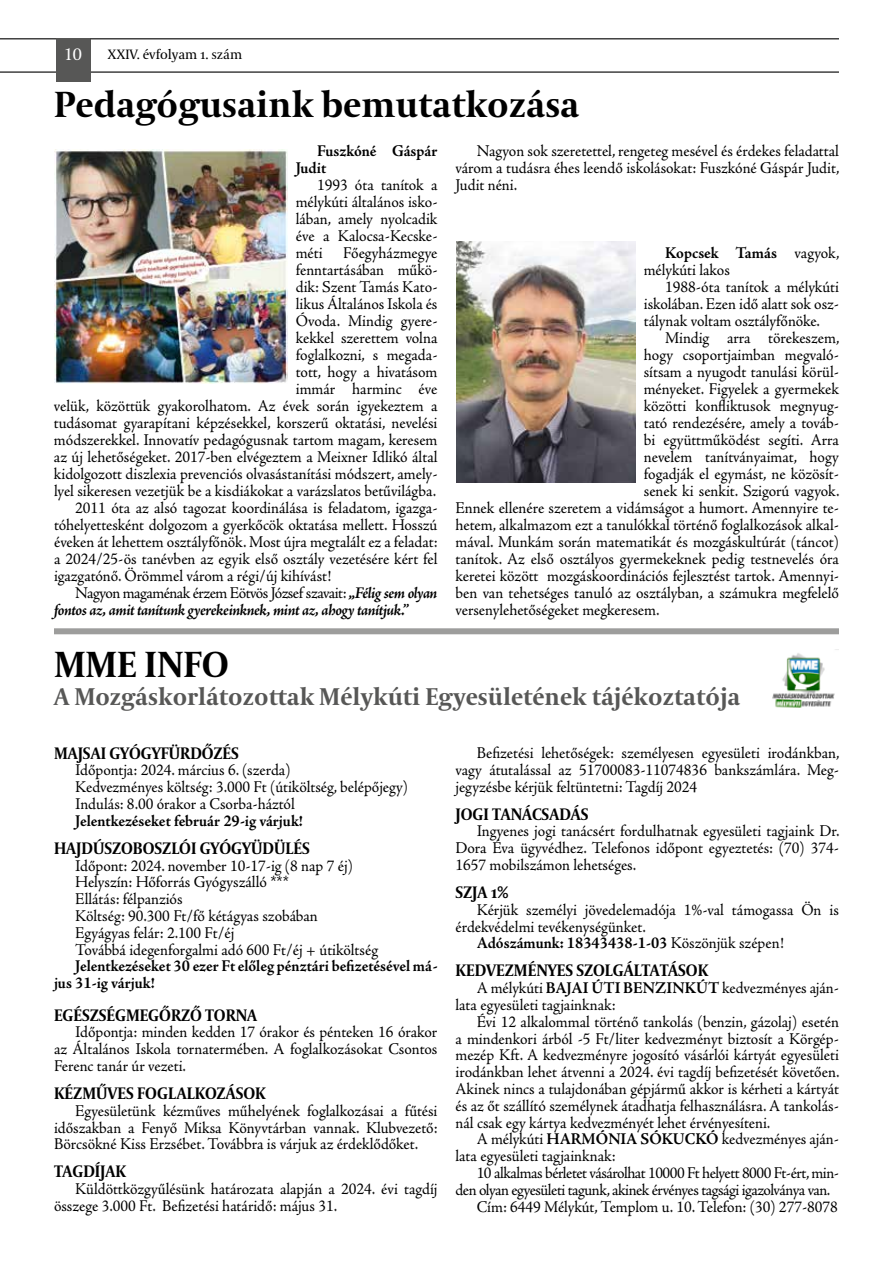
<style>
.page{position:relative;width:893px;height:1263px;background:#fff}
.page>*{position:absolute;margin:0;border:0;box-sizing:border-box;transform-origin:0 0}
.t1{font:700 36px "Coranto 2";color:#000}
.t2{font:700 24px "Coranto 2";color:#575756}
.t3{font:16.5px/16.8px "Adobe Jenson Pro";color:#000;text-align:justify;scale:.95 1}
.t4{font:16.5px "Adobe Jenson Pro";letter-spacing:-.03em;color:#000;scale:.95 1}
.t5{font:700 16.5px/16.8px "Adobe Jenson Pro";letter-spacing:-.005em;color:#000;scale:.95 1}
.t6{font:700 16.5px "Coranto 2";color:#000;scale:.95 1}
.t7{font:italic 700 16.5px "Adobe Jenson Pro";letter-spacing:-.035em;color:#000;scale:.95 1}
.t8{font:16.5px "Coranto 2";color:#fff}
.t9{font:13.5px "Coranto 2";color:#000}
.s1{font-weight:700;font-style:italic}
.s2{font-weight:700}
.s3{font-weight:400}
</style>
<div class="page">
<hr style="left:0;top:72px;width:839px;height:1px;background:#000">
<div style="left:56px;top:38px;width:35px;height:44px;background:#575756"></div>
<hr style="left:91px;top:38px;width:748px;height:1px;background:#000">
<hr style="left:0;top:38px;width:56px;height:1px;background:#000">
<img style="left:772px;top:649px;width:67px;height:59px">
<img style="left:54px;top:150px;width:233px;height:233px">
<img style="left:456px;top:241px;width:179px;height:241px">
<div style="left:54px;top:628px;width:785px;height:6px;background:#9d9d9c"></div>
<p class="t8" style="left:64px;top:45px;width:19px">10</p>
<p class="t9" style="left:107px;top:46px;width:136px">XXIV. évfolyam 1. szám</p>
<h1 class="t1" style="left:54px;top:82px;width:527px">Pedagógusaink bemutatkozása</h1>
<p class="t5" style="left:296px;top:143px;width:151px;text-indent:21px">Fuszkóné Gáspár<br>Judit</p>
<p class="t3" style="left:317px;top:177px;width:128px">1993 óta tanítok a</p>
<p class="t3" style="left:296px;top:194px;width:151px">mélykúti általános isko-</p>
<p class="t3" style="left:296px;top:211px;width:151px">lában, amely nyolcadik</p>
<p class="t3" style="left:296px;top:228px;width:151px">éve a Kalocsa-Kecske-</p>
<p class="t3" style="left:296px;top:245px;width:151px">méti Főegyházmegye</p>
<p class="t3" style="left:296px;top:262px;width:151px">fenntartásában műkö-</p>
<p class="t3" style="left:296px;top:279px;width:151px">dik: Szent Tamás Kato-</p>
<p class="t3" style="left:296px;top:296px;width:151px">likus Általános Iskola és</p>
<p class="t3" style="left:296px;top:313px;width:151px">Óvoda. Mindig gyere-</p>
<p class="t3" style="left:296px;top:330px;width:151px">kekkel szerettem volna</p>
<p class="t3" style="left:296px;top:347px;width:151px">foglalkozni, s megada-</p>
<p class="t3" style="left:296px;top:364px;width:151px">tott, hogy a hivatásom</p>
<p class="t3" style="left:296px;top:381px;width:151px">immár harminc éve</p>
<p class="t3" style="left:54px;top:398px;width:405px">velük, közöttük gyakorolhatom. Az évek során igyekeztem a</p>
<p class="t3" style="left:54px;top:415px;width:405px">tudásomat gyarapítani képzésekkel, korszerű oktatási, nevelési</p>
<p class="t3" style="left:54px;top:432px;width:405px">módszerekkel. Innovatív pedagógusnak tartom magam, keresem</p>
<p class="t3" style="left:54px;top:449px;width:405px">az új lehetőségeket. 2017-ben elvégeztem a Meixner Idlikó által</p>
<p class="t3" style="left:54px;top:466px;width:405px">kidolgozott diszlexia prevenciós olvasástanítási módszert, amel -</p>
<p class="t3" style="left:54px;top:483px;width:404px">lyel sikeresen vezetjük be a kisdiákokat a varázslatos betűvilágba.</p>
<p class="t3" style="left:75px;top:500px;width:383px">2011 óta az alsó tagozat koordinálása is feladatom, igazga-</p>
<p class="t3" style="left:54px;top:517px;width:405px">tóhelyettesként dolgozom a gyerkőcök oktatása mellett. Hosszú</p>
<p class="t3" style="left:54px;top:534px;width:405px">éveken át lehettem osztályfőnök. Most újra megtalált ez a feladat:</p>
<p class="t3" style="left:54px;top:551px;width:405px">a 2024/25-ös tanévben az egyik első osztály vezetésére kért fel</p>
<p class="t3" style="left:54px;top:568px;width:293px">igazgatónő. Örömmel várom a régi/új kihívást!</p>
<p class="t4" style="left:75px;top:584px;width:383px">Nagyon magaménak érzem Eötvös József szavait: <span class="s1">„Félig sem olyan</span></p>
<p class="t7" style="left:54px;top:601px;width:375px">fontos az, amit tanítunk gyerekeinknek, mint az, ahogy tanítjuk.”</p>
<p class="t3" style="left:455px;top:143px;width:406px;text-indent:21px">Nagyon sok szeretettel, rengeteg mesével és érdekes feladattal várom a tudásra éhes leendő iskolásokat: Fuszkóné Gáspár Judit, Judit néni.</p>
<p class="t3" style="left:644px;top:245px;width:207px;text-indent:21px"><span class="s2">Kopcsek Tamás</span> vagyok, mélykúti lakos</p>
<p class="t3" style="left:644px;top:279px;width:207px;text-indent:21px">1988-óta tanítok a mélykúti iskolában. Ezen idő alatt sok osz&shy;tálynak voltam osztályfőnöke.</p>
<p class="t3" style="left:665px;top:330px;width:185px">Mindig arra törekeszem,</p>
<p class="t3" style="left:644px;top:347px;width:207px">hogy csoportjaimban megvaló-</p>
<p class="t3" style="left:644px;top:364px;width:207px">sítsam a nyugodt tanulási körül-</p>
<p class="t3" style="left:644px;top:381px;width:207px">ményeket. Figyelek a gyermekek</p>
<p class="t3" style="left:644px;top:398px;width:207px">közötti konfliktusok megnyug-</p>
<p class="t3" style="left:644px;top:415px;width:207px">tató rendezésére, amely a továb-</p>
<p class="t3" style="left:644px;top:432px;width:207px">bi együttműködést segíti. Arra</p>
<p class="t3" style="left:644px;top:449px;width:207px">nevelem tanítványaimat, hogy</p>
<p class="t3" style="left:644px;top:466px;width:207px">fogadják el egymást, ne közösít-</p>
<p class="t3" style="left:644px;top:483px;width:207px">senek ki senkit. Szigorú vagyok.</p>
<p class="t3" style="left:455px;top:500px;width:405px">Ennek ellenére szeretem a vidámságot a humort. Amennyire te-</p>
<p class="t3" style="left:455px;top:517px;width:405px">hetem, alkalmazom ezt a tanulókkal történő foglalkozások alkal-</p>
<p class="t3" style="left:455px;top:534px;width:405px">mával. Munkám során matematikát és mozgáskultúrát (táncot)</p>
<p class="t3" style="left:455px;top:551px;width:405px">tanítok. Az első osztályos gyermekeknek pedig testnevelés óra</p>
<p class="t3" style="left:455px;top:568px;width:405px">keretei között mozgáskoordinációs fejlesztést tartok. Amennyi-</p>
<p class="t3" style="left:455px;top:585px;width:405px">ben van tehetséges tanuló az osztályban, a számukra megfelelő</p>
<p class="t3" style="left:455px;top:602px;width:216px">versenylehetőségeket megkeresem.</p>
<h1 class="t1" style="left:54px;top:642px;width:176px">MME INFO</h1>
<h2 class="t2" style="left:54px;top:682px;width:688px">A Mozgáskorlátozottak Mélykúti Egyesületének tájékoztatója</h2>
<p class="t6" style="left:54px;top:743px;width:196px">MAJSAI GYÓGYFÜRDŐZÉS</p>
<p class="t3" style="left:75px;top:762px;width:352px;text-align:left">Időpontja: 2024. március 6. (szerda)<br>Kedvezményes költség: 3.000 Ft (útiköltség, belépőjegy)<br>Indulás: 8.00 órakor a Csorba-háztól</p>
<p class="t5" style="left:75px;top:812px;width:241px">Jelentkezéseket február 29-ig várjuk!</p>
<p class="t6" style="left:54px;top:838px;width:271px">HAJDÚSZOBOSZLÓI GYÓGYÜDÜLÉS</p>
<p class="t3" style="left:75px;top:857px;width:320px;text-align:left">Időpont: 2024. november 10-17-ig (8 nap 7 éj)<br>Helyszín: Hőforrás Gyógyszálló ***<br>Ellátás: félpanziós<br>Költség: 90.300 Ft/fő kétágyas szobában<br>Egyágyas felár: 2.100 Ft/éj<br>Továbbá idegenforgalmi adó 600 Ft/éj + útiköltség</p>
<p class="t5" style="left:54px;top:958px;width:405px;text-indent:21px">Jelentkezéseket 30 ezer Ft előleg pénztári befizetésével má&shy;jus 31-ig várjuk!</p>
<p class="t6" style="left:54px;top:1004px;width:215px">EGÉSZSÉGMEGŐRZŐ TORNA</p>
<p class="t3" style="left:54px;top:1024px;width:405px;text-indent:21px">Időpontja: minden kedden 17 órakor és pénteken 16 órakor az Általános Iskola tornatermében. A foglalkozásokat Csontos Ferenc tanár úr vezeti.</p>
<p class="t6" style="left:54px;top:1083px;width:224px">KÉZMŰVES FOGLALKOZÁSOK</p>
<p class="t3" style="left:54px;top:1102px;width:405px;text-indent:21px">Egyesületünk kézműves műhelyének foglalkozásai a fűtési időszakban a Fenyő Miksa Könyvtárban vannak. Klubvezető:<br>Börcsökné Kiss Erzsébet. Továbbra is várjuk az érdeklődőket.</p>
<p class="t6" style="left:54px;top:1161px;width:77px">TAGDÍJAK</p>
<p class="t3" style="left:54px;top:1181px;width:405px;text-indent:21px">Küldöttközgyűlésünk határozata alapján a 2024. évi tagdíj összege 3.000 Ft. Befizetési határidő: május 31.</p>
<p class="t3" style="left:455px;top:745px;width:406px;text-indent:21px">Befizetési lehetőségek: személyesen egyesületi irodánkban, vagy átutalással az 51700083-11074836 bankszámlára. Meg&shy;jegyzésbe kérjük feltüntetni: Tagdíj 2024</p>
<p class="t6" style="left:455px;top:804px;width:141px">JOGI TANÁCSADÁS</p>
<p class="t3" style="left:455px;top:823px;width:406px;text-indent:21px">Ingyenes jogi tanácsért fordulhatnak egyesületi tagjaink Dr.<br>Dora Éva ügyvédhez. Telefonos időpont egyeztetés: (70) 374- 1657 mobilszámon lehetséges.</p>
<p class="t6" style="left:455px;top:882px;width:57px">SZJA 1%</p>
<p class="t3" style="left:477px;top:901px;width:383px">Kérjük személyi jövedelemadója 1%-val támogassa Ön is</p>
<p class="t3" style="left:455px;top:918px;width:202px">érdekvédelmi tevékenységünket.</p>
<p class="t5" style="left:477px;top:935px;width:325px">Adószámunk: 18343438-1-03 <span class="s3">Köszönjük szépen!</span></p>
<p class="t6" style="left:455px;top:960px;width:268px">KEDVEZMÉNYES SZOLGÁLTATÁSOK</p>
<p class="t3" style="left:455px;top:980px;width:405px;text-indent:21px">A mélykúti <span class="s2">BAJAI ÚTI BENZINKÚT</span> kedvezményes aján&shy;lata egyesületi tagjainknak:</p>
<p class="t3" style="left:455px;top:1013px;width:406px;text-indent:21px">Évi 12 alkalommal történő tankolás (benzin, gázolaj) esetén a mindenkori árból -5 Ft/liter kedvezményt biztosít a Körgép&shy;mezép Kft. A kedvezményre jogosító vásárlói kártyát egyesületi irodánkban lehet átvenni a 2024. évi tagdíj befizetését követően.<br>Akinek nincs a tulajdonában gépjármű akkor is kérheti a kártyát és az őt szállító személynek átadhatja felhasználásra. A tankolás&shy;nál csak egy kártya kedvezményét lehet érvényesíteni.</p>
<p class="t3" style="left:455px;top:1131px;width:405px;text-indent:21px">A mélykúti <span class="s2">HARMÓNIA SÓKUCKÓ</span> kedvezményes aján&shy;lata egyesületi tagjainknak:</p>
<p class="t4" style="left:477px;top:1163px;width:383px">10 alkalmas bérletet vásárolhat 10000 Ft helyett 8000 Ft-ért, min-</p>
<p class="t4" style="left:455px;top:1180px;width:396px">den olyan egyesületi tagunk, akinek érvényes tagsági igazolványa van.</p>
<p class="t3" style="left:477px;top:1198px;width:382px">Cím: 6449 Mélykút, Templom u. 10. Telefon: (30) 277-8078</p>
</div>
